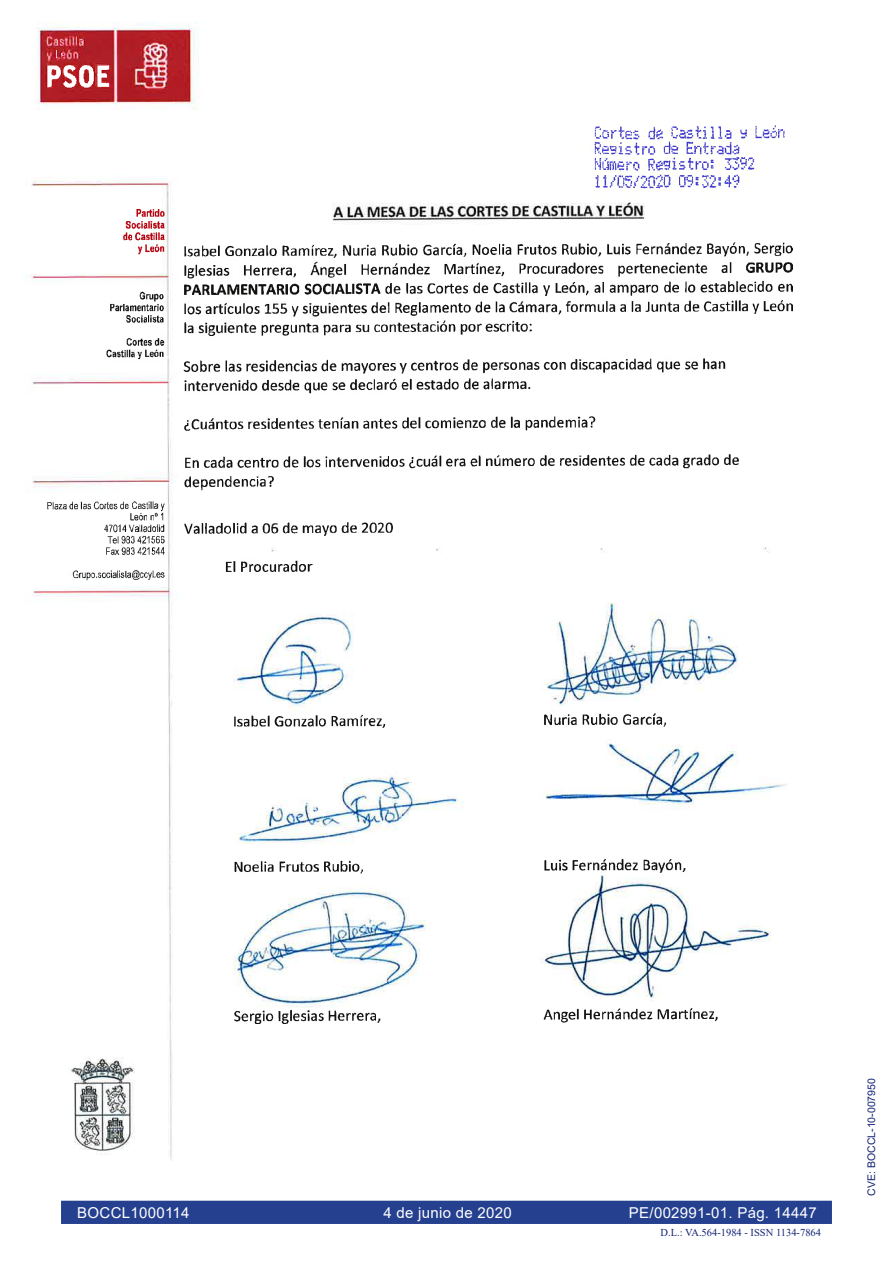
<style>
.page{position:relative;width:893px;height:1263px;background:#fff}
.page>*{position:absolute;margin:0;border:0;box-sizing:border-box;transform-origin:0 0}
.E_CVE{font:15px "Arial";letter-spacing:.02em;color:#fff}
.t1{font:10.5px "Times New Roman";color:#132477}
.t2{font:10.5px "Arial";color:#132477}
</style>
<div class="page">
<div style="left:60px;top:1200px;width:773px;height:25px;background:#25408f"></div>
<div style="left:60px;top:1199px;width:773px;height:26px;border:2px solid #fff"></div>
<img style="left:25px;top:22px;width:808px;height:1178px">
<img style="left:48px;top:37px;width:63px;height:51px">
<img style="left:122px;top:209px;width:43px;height:33px">
<img style="left:592px;top:126px;width:195px;height:63px">
<img style="left:48px;top:242px;width:744px;height:782px">
<img style="left:313px;top:635px;width:400px;height:177px">
<p class="E_CVE" style="left:77px;top:1202px;width:114px">BOCCL1000114</p>
<p class="E_CVE" style="left:383px;top:1202px;width:130px">4 de junio de 2020</p>
<p class="E_CVE" style="left:629px;top:1202px;width:189px">PE/002991-01. Pág. 14447</p>
<p class="t1" style="left:661px;top:1225px;width:162px">D.L.: VA.564-1984 - ISSN 1134-7864</p>
<p class="t2" style="left:864px;top:1195px;width:119px;rotate:-90deg">CVE: BOCCL-10-007950</p>
</div>
